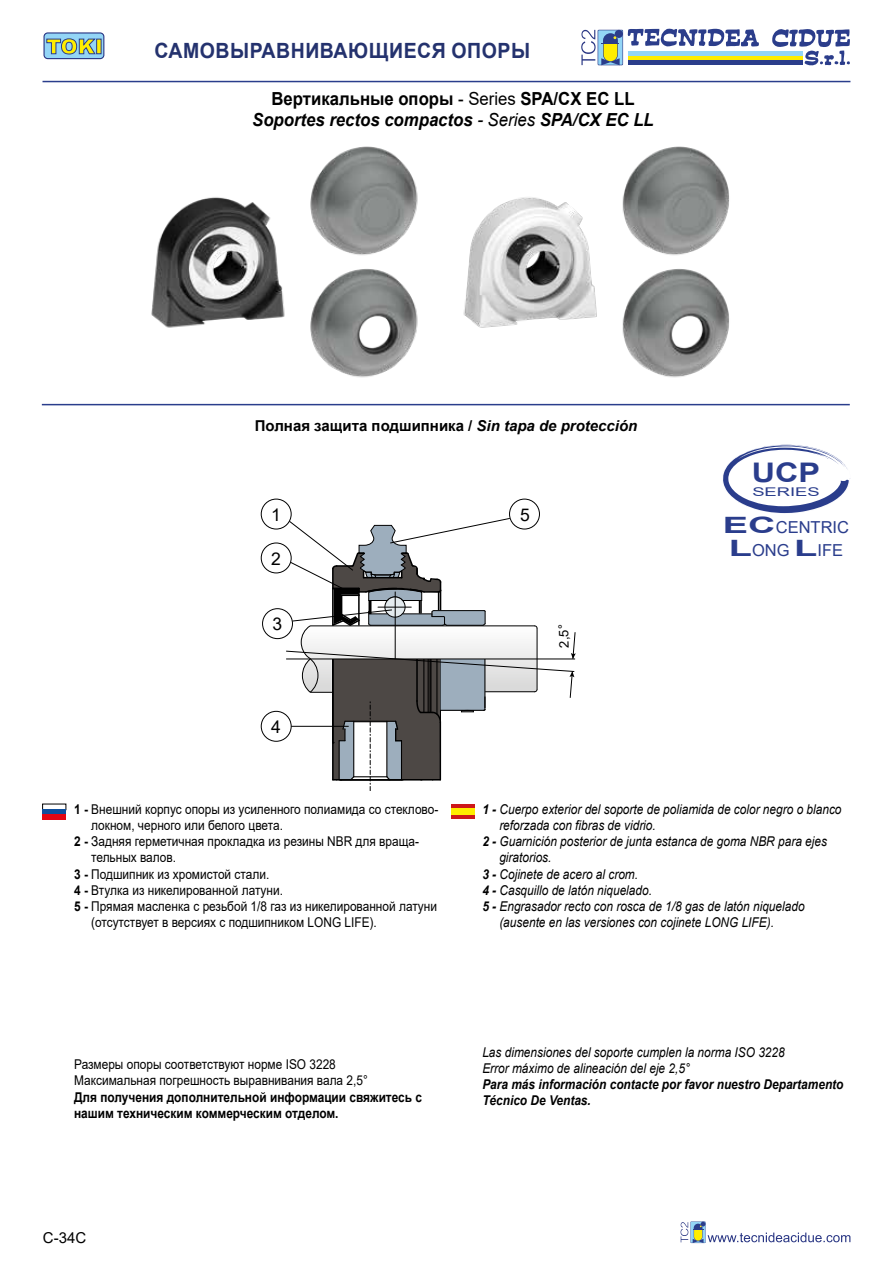
<style>
.page{position:relative;width:893px;height:1263px;background:#fff}
.page>*{position:absolute;margin:0;border:0;box-sizing:border-box;transform-origin:0 0}
.t1{font:700 27px "Arial";color:#2a3d8c;scale:1.2 1}
.t2{font:700 21px "Arial";letter-spacing:.025em;color:#24326e;scale:.93 1}
.t3{font:italic 700 18px/21.6px "Arial";color:#000;text-align:center;scale:.93 1}
.t4{font:17.55px "Arial";color:#000}
.t5{font:16.5px/22.8px "Arial";color:#2a3d8c;text-align:center}
.t6{font:700 15px "Arial";color:#000}
.t7{font:15px "Arial";color:#000}
.t8{font:13.5px/16.2px "Arial";color:#000;scale:.88 1}
.t9{font:italic 13.5px/16.2px "Arial";color:#000;scale:.88 1}
.t10{font:700 13.5px/16.2px "Arial";color:#000;scale:.88 1}
.t11{font:italic 700 13.5px/16.2px "Arial";color:#000;scale:.88 1}
.t12{font:13.2px "Arial";color:#000}
.t13{font:12px "Arial";color:#2a3d8c;scale:1.53 1}
.s1{font-style:normal}
.s2{font-weight:400;font-style:normal}
.s3{font-weight:400}
.s4{font-style:italic}
.s5{font-weight:700;font-size:22.5px}
.s6{font-weight:700}
</style>
<div class="page">
<hr style="left:43px;top:81px;width:807px;height:1px;background:#2a3d8c">
<svg style="left:581px;top:28px;width:179px;height:37px"></svg>
<svg style="left:772px;top:29px;width:78px;height:37px"></svg>
<hr style="left:628px;top:52px;width:174px;height:4px;background:#93d5f6">
<div style="left:628px;top:56px;width:174px;height:5px;background:#ffed00"></div>
<hr style="left:628px;top:61px;width:174px;height:4px;background:#2b3d8b">
<svg style="left:680px;top:1221px;width:170px;height:22px"></svg>
<div style="left:44px;top:33px;width:60px;height:26px;background:#93d5f6;border-radius:4px"></div>
<div style="left:43px;top:32px;width:61px;height:27px;border:1px solid #283583;border-radius:4px"></div>
<svg style="left:46px;top:38px;width:50px;height:17px"></svg>
<svg style="left:96px;top:39px;width:5px;height:15px"></svg>
<hr style="left:42px;top:404px;width:808px;height:1px;background:#2a3d8c">
<img style="left:151px;top:146px;width:578px;height:232px">
<div style="left:261px;top:499px;width:31px;height:30px;border:1px solid #000;border-radius:50%"></div>
<div style="left:261px;top:543px;width:31px;height:30px;border:1px solid #000;border-radius:50%"></div>
<div style="left:262px;top:608px;width:31px;height:31px;border:1px solid #000;border-radius:50%"></div>
<div style="left:509px;top:499px;width:31px;height:30px;border:1px solid #000;border-radius:50%"></div>
<div style="left:261px;top:711px;width:31px;height:31px;border:1px solid #000;border-radius:50%"></div>
<svg style="left:286px;top:517px;width:290px;height:274px"></svg>
<svg style="left:723px;top:444px;width:127px;height:69px"></svg>
<div style="left:43px;top:809px;width:23px;height:5px;background:#0e4f9d"></div>
<div style="left:43px;top:814px;width:23px;height:6px;background:#e30613"></div>
<hr style="left:451px;top:804px;width:23px;height:4px;background:#cd1719">
<div style="left:451px;top:808px;width:23px;height:7px;background:#ffed00"></div>
<hr style="left:451px;top:815px;width:23px;height:4px;background:#cd1719">
<h2 class="t2" style="left:155px;top:36px;width:405px">САМОВЫРАВНИВАЮЩИЕСЯ ОПОРЫ</h2>
<h3 class="t3" style="left:252px;top:88px;width:433px"><span class="s1">Вертикальные опоры</span> <span class="s2">- Series</span> <span class="s1">SPA/CX EC LL<br></span>Soportes rectos compactos <span class="s3">- Series</span> SPA/CX EC LL</h3>
<p class="t6" style="left:255px;top:415px;width:384px">Полная защита подшипника / <span class="s4">Sin tapa de protección</span></p>
<p class="t4" style="left:271px;top:503px;width:11px">1</p>
<p class="t4" style="left:271px;top:546px;width:11px">2</p>
<p class="t4" style="left:272px;top:612px;width:11px">3</p>
<p class="t4" style="left:271px;top:715px;width:11px">4</p>
<p class="t4" style="left:520px;top:503px;width:11px">5</p>
<p class="t12" style="left:555px;top:648px;width:25px;rotate:-92deg">2,5°</p>
<h1 class="t1" style="left:752px;top:453px;width:58px">UCP</h1>
<p class="t13" style="left:752px;top:484px;width:46px">SERIES</p>
<p class="t5" style="left:723px;top:516px;width:128px"><span class="s5">EC</span>CENTRIC<br><span class="s5">L</span>ONG <span class="s5">L</span>IFE</p>
<p class="t8" style="left:74px;top:801px;width:415px"><span class="s6">1 -</span> Внешний корпус опоры из усиленного полиамида со стеклово-</p>
<p class="t8" style="left:91px;top:817px;width:219px">локном, черного или белого цвета.</p>
<p class="t8" style="left:74px;top:833px;width:393px"><span class="s6">2 -</span> Задняя герметичная прокладка из резины NBR для враща-</p>
<p class="t8" style="left:91px;top:849px;width:98px">тельных валов.</p>
<p class="t8" style="left:74px;top:866px;width:223px"><span class="s6">3 -</span> Подшипник из хромистой стали.</p>
<p class="t8" style="left:74px;top:882px;width:239px"><span class="s6">4 -</span> Втулка из никелированной латуни.</p>
<p class="t8" style="left:74px;top:898px;width:414px"><span class="s6">5 -</span> Прямая масленка с резьбой 1/8 газ из никелированной латуни</p>
<p class="t8" style="left:91px;top:914px;width:326px">(отсутствует в версиях с подшипником LONG LIFE).</p>
<p class="t9" style="left:482px;top:801px;width:410px"><span class="s6">1 -</span> Cuerpo exterior del soporte de poliamida de color negro o blanco</p>
<p class="t9" style="left:499px;top:817px;width:179px">reforzada con fibras de vidrio.</p>
<p class="t9" style="left:482px;top:833px;width:393px"><span class="s6">2 -</span> Guarnición posterior de junta estanca de goma NBR para ejes</p>
<p class="t9" style="left:499px;top:850px;width:61px">giratorios.</p>
<p class="t9" style="left:482px;top:866px;width:179px"><span class="s6">3 -</span> Cojinete de acero al crom.</p>
<p class="t9" style="left:482px;top:882px;width:194px"><span class="s6">4 -</span> Casquillo de latón niquelado.</p>
<p class="t9" style="left:482px;top:898px;width:368px"><span class="s6">5 -</span> Engrasador recto con rosca de 1/8 gas de latón niquelado</p>
<p class="t9" style="left:499px;top:914px;width:314px">(ausente en las versiones con cojinete LONG LIFE).</p>
<p class="t8" style="left:74px;top:1056px;width:335px">Размеры опоры соответствуют норме ISO 3228<br>Максимальная погрешность выравнивания вала 2,5°</p>
<p class="t10" style="left:74px;top:1089px;width:397px">Для получения дополнительной информации свяжитесь с нашим техническим коммерческим отделом.</p>
<p class="t7" style="left:43px;top:1227px;width:45px">C-34C</p>
<p class="t9" style="left:482px;top:1044px;width:345px">Las dimensiones del soporte cumplen la norma ISO 3228<br>Error máximo de alineación del eje 2,5°</p>
<p class="t11" style="left:482px;top:1077px;width:412px">Para más información contacte por favor nuestro Departamento<br>Técnico De Ventas.</p>
</div>
